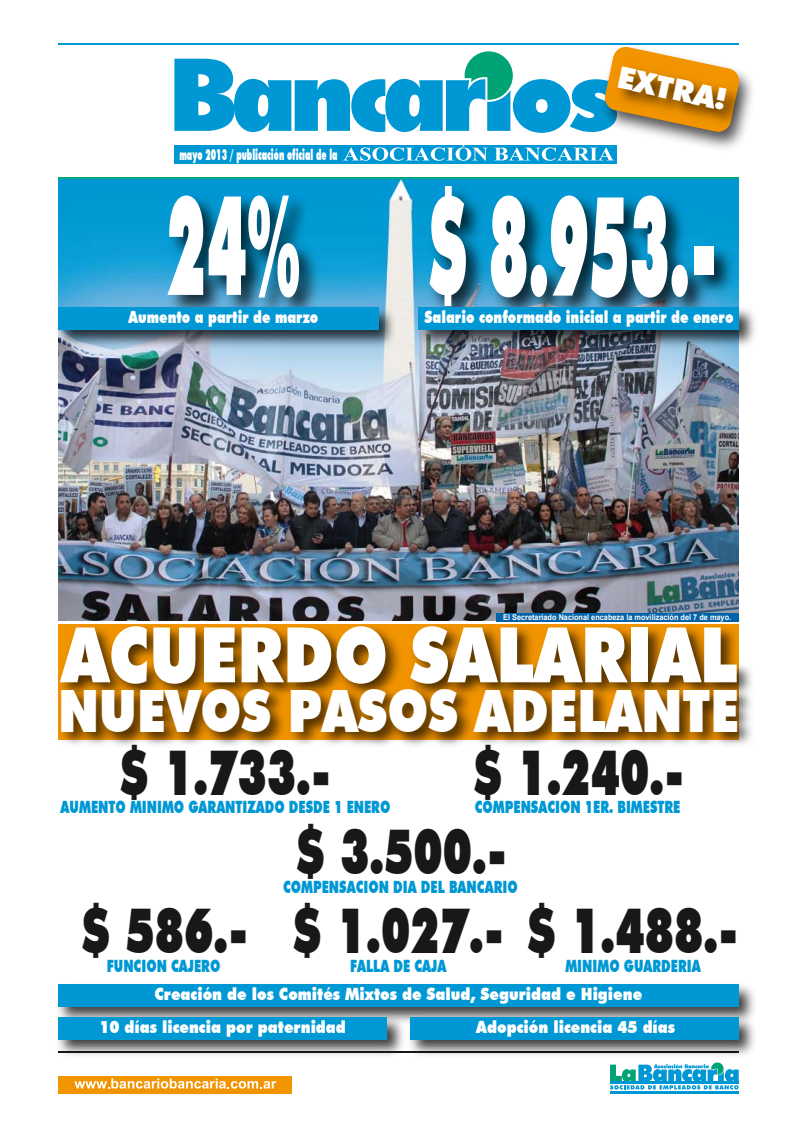
<style>
.page{position:relative;width:794px;height:1134px;background:#fff}
.page>*{position:absolute;margin:0;border:0;box-sizing:border-box;transform-origin:0 0}
.t1{font:900 137.6px "Futura BT";color:#fff;scale:.43 1}
.t2{font:900 76.6px "Futura BT";color:#fff;scale:.84 1}
.t3{font:900 63px "Futura BT";color:#1a171b;scale:.68 1}
.t4{font:900 58.5px "Futura BT";color:#fff;scale:.83 1}
.t5{font:900 30px "Futura BT";color:#fff}
.t6{font:900 16.9px "Futura BT";color:#0098d4;scale:.72 1}
.t7{font:900 16.9px "Futura BT";color:#fff;scale:.87 1}
.t8{font:900 16.9px "Futura BT";color:#fff;scale:.77 1}
.t9{font:900 15.1px "Futura BT";color:#fff;scale:.53 1}
.t10{font:700 8px "Arial";color:#fff;scale:.92 1}
</style>
<div class="page">
<img style="left:58px;top:984px;width:696px;height:27px">
<div style="left:58px;top:984px;width:680px;height:22px;background:#0098d4"></div>
<img style="left:58px;top:1011px;width:346px;height:45px">
<div style="left:58px;top:1017px;width:329px;height:22px;background:#0099d4"></div>
<hr style="left:59px;top:1051px;width:680px;height:1px;background:#1a171b">
<hr style="left:59px;top:43px;width:680px;height:2px;background:#0098d4">
<hr style="left:610px;top:1091px;width:128px;height:2px;background:#0098d4">
<svg style="left:610px;top:1062px;width:128px;height:27px"></svg>
<div style="left:59px;top:1076px;width:233px;height:17px;background:#f29400"></div>
<svg style="left:74px;top:1078px;width:202px;height:11px"></svg>
<div style="left:175px;top:145px;width:442px;height:18px;background:#0098d4"></div>
<svg style="left:343px;top:145px;width:144px;height:16px"></svg>
<svg style="left:494px;top:147px;width:94px;height:14px"></svg>
<img style="left:58px;top:179px;width:680px;height:431px">
<img style="left:404px;top:1011px;width:350px;height:45px">
<div style="left:410px;top:1017px;width:328px;height:22px;background:#0098d4"></div>
<img style="left:588px;top:84px;width:165px;height:80px">
<svg style="left:174px;top:46px;width:488px;height:87px"></svg>
<img style="left:606px;top:54px;width:145px;height:86px">
<img style="left:421px;top:177px;width:318px;height:177px">
<img style="left:159px;top:179px;width:168px;height:175px">
<hr style="left:58px;top:177px;width:680px;height:2px;background:#00a476">
<img style="left:58px;top:301px;width:343px;height:51px">
<div style="left:58px;top:308px;width:320px;height:22px;background:#0098d4"></div>
<img style="left:412px;top:301px;width:343px;height:51px">
<div style="left:418px;top:308px;width:320px;height:22px;background:#0098d4"></div>
<img style="left:58px;top:610px;width:693px;height:66px">
<img style="left:58px;top:676px;width:694px;height:70px">
<hr style="left:51px;top:622px;width:700px;height:2px;background:#fff">
<div style="left:496px;top:613px;width:242px;height:9px;background:#0062a9"></div>
<p class="t5" style="left:622px;top:59px;width:112px;rotate:12deg">EXTRA!</p>
<p class="t9" style="left:179px;top:145px;width:300px">mayo 2013 / publicación oficial de la</p>
<p class="t1" style="left:166px;top:162px;width:1284px">24% $ 8.953.-</p>
<p class="t8" style="left:129px;top:307px;width:248px">Aumento a partir de marzo</p>
<p class="t8" style="left:424px;top:307px;width:403px">Salario conformado inicial a partir de enero</p>
<p class="t10" style="left:503px;top:612px;width:249px">El Secretariado Nacional encabeza la movilización del 7 de mayo.</p>
<p class="t2" style="left:62px;top:608px;width:806px">ACUERDO SALARIAL</p>
<p class="t4" style="left:58px;top:676px;width:821px">NUEVOS PASOS ADELANTE</p>
<p class="t3" style="left:120px;top:734px;width:312px">$ 1.733.-</p>
<p class="t3" style="left:473px;top:734px;width:312px">$ 1.240.-</p>
<p class="t6" style="left:61px;top:797px;width:459px">AUMENTO MINIMO GARANTIZADO DESDE 1 ENERO</p>
<p class="t6" style="left:475px;top:797px;width:287px">COMPENSACION 1ER. BIMESTRE</p>
<p class="t3" style="left:296px;top:813px;width:312px">$ 3.500.-</p>
<p class="t6" style="left:283px;top:876px;width:327px">COMPENSACION DIA DEL BANCARIO</p>
<p class="t3" style="left:81px;top:892px;width:248px">$ 586.-</p>
<p class="t3" style="left:293px;top:892px;width:657px">$ 1.027.- $ 1.488.-</p>
<p class="t6" style="left:107px;top:956px;width:159px">FUNCION CAJERO</p>
<p class="t6" style="left:350px;top:956px;width:135px">FALLA DE CAJA</p>
<p class="t6" style="left:565px;top:956px;width:189px">MINIMO GUARDERIA</p>
<p class="t7" style="left:154px;top:983px;width:562px">Creación de los Comités Mixtos de Salud, Seguridad e Higiene</p>
<p class="t7" style="left:99px;top:1017px;width:285px">10 días licencia por paternidad</p>
<p class="t7" style="left:476px;top:1017px;width:230px">Adopción licencia 45 días</p>
</div>
